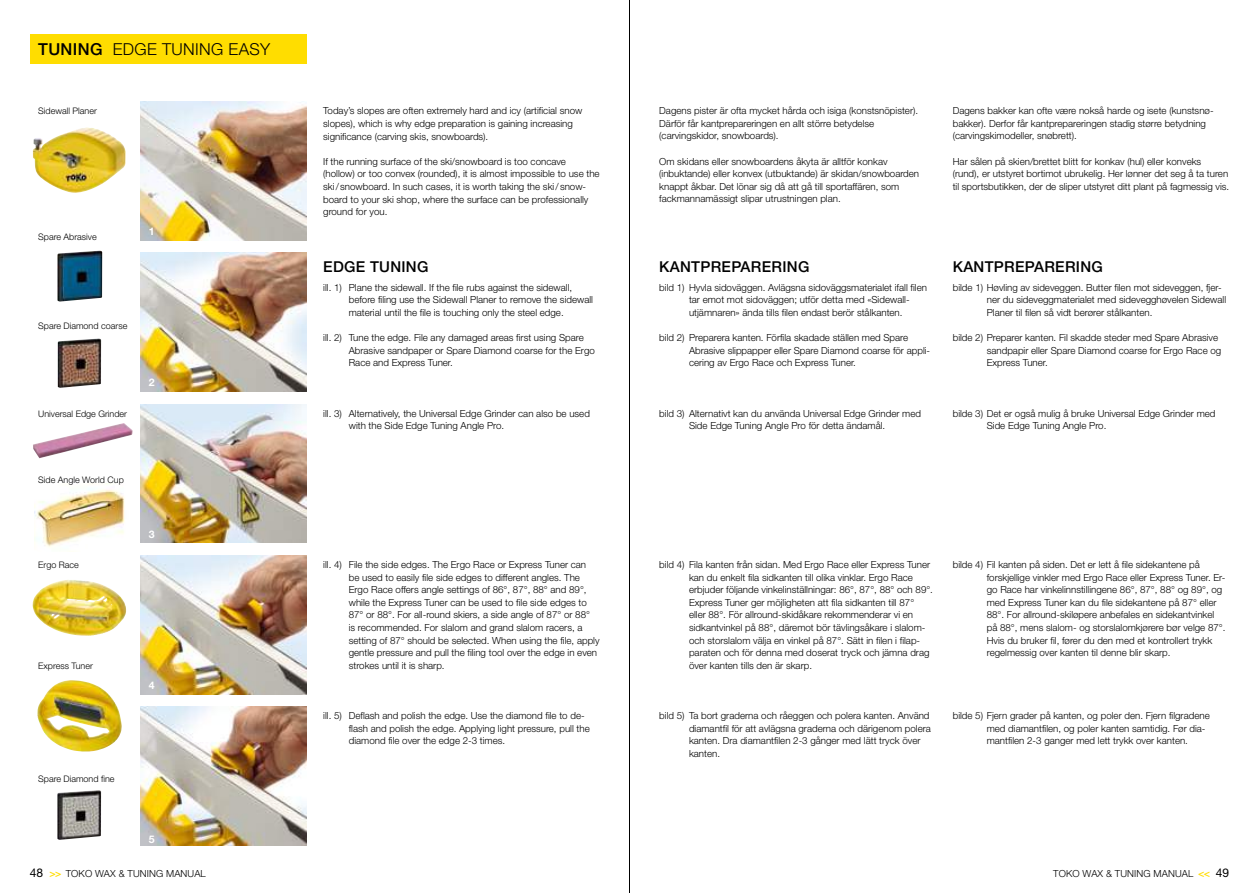
<style>
.page{position:relative;width:1259px;height:893px;background:#fff}
.page>*{position:absolute;margin:0;border:0;box-sizing:border-box;transform-origin:0 0}
.t1{font:300 16.5px "Helvetica Neue LT Std";letter-spacing:.02em;color:#000}
.t2{font:500 15px "Helvetica Neue LT Std";letter-spacing:.02em;color:#000}
.t3{font:700 10.5px "Helvetica Neue LT Std";color:#fff}
.t4{font:300 9.75px/12.6px "Helvetica Neue LT Std";color:#000}
.t5{font:300 9px "Helvetica Neue LT Std";color:#000}
.s1{font-weight:500}
.s2{font-weight:400;font-size:12px}
.s3{font-weight:500;font-size:10.5px;color:#fd0}
</style>
<div class="page">
<img style="left:34px;top:490px;width:91px;height:57px">
<img style="left:140px;top:102px;width:166px;height:138px">
<img style="left:140px;top:253px;width:166px;height:139px">
<img style="left:140px;top:404px;width:166px;height:139px">
<img style="left:140px;top:555px;width:166px;height:139px">
<img style="left:140px;top:707px;width:166px;height:138px">
<img style="left:33px;top:128px;width:93px;height:65px">
<img style="left:37px;top:680px;width:85px;height:72px">
<img style="left:33px;top:580px;width:93px;height:56px">
<img style="left:57px;top:251px;width:45px;height:51px">
<img style="left:58px;top:339px;width:43px;height:49px">
<img style="left:57px;top:790px;width:44px;height:50px">
<img style="left:33px;top:423px;width:100px;height:35px">
<div style="left:30px;top:34px;width:276px;height:30px;background:#fd0"></div>
<hr style="left:629px;top:0;width:1px;height:893px;background:#000">
<h1 class="t1" style="left:38px;top:39px;width:231px"><span class="s1">TUNING</span> Edge Tuning Easy</h1>
<p class="t5" style="left:38px;top:106px;width:60px">Sidewall Planer</p>
<p class="t5" style="left:38px;top:232px;width:60px">Spare Abrasive</p>
<p class="t3" style="left:149px;top:225px;width:7px">1</p>
<p class="t5" style="left:38px;top:320px;width:91px">Spare Diamond coarse</p>
<p class="t5" style="left:38px;top:408px;width:90px">Universal Edge Grinder</p>
<p class="t3" style="left:149px;top:376px;width:7px">2</p>
<p class="t5" style="left:38px;top:474px;width:87px">Side Angle World Cup</p>
<p class="t5" style="left:38px;top:559px;width:42px">Ergo Race</p>
<p class="t3" style="left:149px;top:527px;width:7px">3</p>
<p class="t5" style="left:38px;top:660px;width:56px">Express Tuner</p>
<p class="t3" style="left:149px;top:679px;width:7px">4</p>
<p class="t5" style="left:38px;top:773px;width:78px">Spare Diamond fine</p>
<p class="t3" style="left:149px;top:832px;width:7px">5</p>
<p class="t4" style="left:323px;top:104px;width:260px">Today’s slopes are often extremely hard and icy (artificial snow slopes), which is why edge preparation is gaining increasing significance (carving skis, snowboards).</p>
<p class="t4" style="left:323px;top:155px;width:278px">If the running surface of the ski/snowboard is too concave (hollow) or too convex (rounded), it is almost impossible to use the ski/ snowboard. In such cases, it is worth taking the ski/ snow&shy;board to your ski shop, where the surface can be professionally ground for you.</p>
<h2 class="t2" style="left:323px;top:258px;width:67px">EDGE TUNING</h2>
<p class="t4" style="left:349px;top:281px;width:246px;text-indent:-26px">ill. 1) Plane the sidewall. If the file rubs against the sidewall, before filing use the Sidewall Planer to remove the sidewall material until the file is touching only the steel edge.</p>
<p class="t4" style="left:349px;top:331px;width:248px;text-indent:-26px">ill. 2) Tune the edge. File any damaged areas first using Spare<br>Abrasive sandpaper or Spare Diamond coarse for the Ergo<br>Race and Express Tuner.</p>
<p class="t4" style="left:349px;top:407px;width:243px;text-indent:-26px">ill. 3) Alternatively, the Universal Edge Grinder can also be used with the Side Edge Tuning Angle Pro.</p>
<p class="t4" style="left:349px;top:558px;width:252px;text-indent:-26px">ill. 4) File the side edges. The Ergo Race or Express Tuner can<br>be used to easily file side edges to different angles. The Ergo Race offers angle settings of 86°, 87°, 88° and 89°, while the Express Tuner can be used to file side edges to 87° or 88°. For all-round skiers, a side angle of 87° or 88°<br>is recommended. For slalom and grand slalom racers, a setting of 87° should be selected. When using the file, apply gentle pressure and pull the filing tool over the edge in even strokes until it is sharp.</p>
<p class="t4" style="left:349px;top:709px;width:242px;text-indent:-26px">ill. 5) Deflash and polish the edge. Use the diamond file to de&shy;flash and polish the edge. Applying light pressure, pull the diamond file over the edge 2-3 times.</p>
<p class="t4" style="left:659px;top:104px;width:260px">Dagens pister är ofta mycket hårda och isiga (konstsnöpister).<br>Därför får kantprepareringen en allt större betydelse (carvingskidor, snowboards).</p>
<p class="t4" style="left:659px;top:155px;width:261px">Om skidans eller snowboardens åkyta är alltför konkav (inbuktande) eller konvex (utbuktande) är skidan/snowboarden knappt åkbar. Det lönar sig då att gå till sportaffären, som fackmannamässigt slipar utrustningen plan.</p>
<h2 class="t2" style="left:659px;top:258px;width:152px">KANTPREPARERING</h2>
<p class="t4" style="left:689px;top:281px;width:239px;text-indent:-30px">bild 1) Hyvla sidoväggen. Avlägsna sidoväggsmaterialet ifall filen tar emot mot sidoväggen; utför detta med «Sidewall&shy;utjämnaren» ända tills filen endast berör stålkanten.</p>
<p class="t4" style="left:689px;top:331px;width:243px;text-indent:-30px">bild 2) Preparera kanten. Förfila skadade ställen med Spare<br>Abrasive slippapper eller Spare Diamond coarse för appli&shy;cering av Ergo Race och Express Tuner.</p>
<p class="t4" style="left:689px;top:407px;width:233px;text-indent:-30px">bild 3) Alternativt kan du använda Universal Edge Grinder med<br>Side Edge Tuning Angle Pro för detta ändamål.</p>
<p class="t4" style="left:952px;top:104px;width:262px">Dagens bakker kan ofte være nokså harde og isete (kunstsnø&shy;bakker). Derfor får kantprepareringen stadig større betydning (carvingskimodeller, snøbrett).</p>
<p class="t4" style="left:952px;top:155px;width:278px">Har sålen på skien/brettet blitt for konkav (hul) eller konveks (rund), er utstyret bortimot ubrukelig. Her lønner det seg å ta turen til sportsbutikken, der de sliper utstyret ditt plant på fagmessig vis.</p>
<h2 class="t2" style="left:952px;top:258px;width:152px">KANTPREPARERING</h2>
<p class="t4" style="left:986px;top:281px;width:241px;text-indent:-34px">bilde 1) Høvling av sideveggen. Butter filen mot sideveggen, fjer&shy;ner du sideveggmaterialet med sidevegghøvelen Sidewall<br>Planer til filen så vidt berører stålkanten.</p>
<p class="t4" style="left:986px;top:331px;width:236px;text-indent:-34px">bilde 2) Preparer kanten. Fil skadde steder med Spare Abrasive sandpapir eller Spare Diamond coarse for Ergo Race og<br>Express Tuner.</p>
<p class="t4" style="left:986px;top:407px;width:230px;text-indent:-34px">bilde 3) Det er også mulig å bruke Universal Edge Grinder med<br>Side Edge Tuning Angle Pro.</p>
<p class="t4" style="left:689px;top:558px;width:245px;text-indent:-30px">bild 4) Fila kanten från sidan. Med Ergo Race eller Express Tuner kan du enkelt fila sidkanten till olika vinklar. Ergo Race erbjuder följande vinkelinställningar: 86°, 87°, 88° och 89°.<br>Express Tuner ger möjligheten att fila sidkanten till 87° eller 88°. För allround-skidåkare rekommenderar vi en sidkantvinkel på 88°, däremot bör tävlingsåkare i slalom&shy;och storslalom välja en vinkel på 87°. Sätt in filen i filap&shy;paraten och för denna med doserat tryck och jämna drag över kanten tills den är skarp.</p>
<p class="t4" style="left:689px;top:709px;width:243px;text-indent:-30px">bild 5) Ta bort graderna och råeggen och polera kanten. Använd diamantfil för att avlägsna graderna och därigenom polera kanten. Dra diamantfilen 2-3 gånger med lätt tryck över kanten.</p>
<p class="t4" style="left:986px;top:558px;width:240px;text-indent:-34px">bilde 4) Fil kanten på siden. Det er lett å file sidekantene på forskjellige vinkler med Ergo Race eller Express Tuner. Er&shy;go Race har vinkelinnstillingene 86°, 87°, 88° og 89°, og med Express Tuner kan du file sidekantene på 87° eller 88°. For allround-skiløpere anbefales en sidekantvinkel på 88°, mens slalom- og storslalomkjørere bør velge 87°.<br>Hvis du bruker fil, fører du den med et kontrollert trykk regelmessig over kanten til denne blir skarp.</p>
<p class="t4" style="left:986px;top:709px;width:224px;text-indent:-34px">bilde 5) Fjern grader på kanten, og poler den. Fjern filgradene med diamantfilen, og poler kanten samtidig. Før dia&shy;mantfilen 2-3 ganger med lett trykk over kanten.</p>
<p class="t4" style="left:30px;top:867px;width:50px"><span class="s2">48</span> <span class="s3">&gt;&gt;</span> TOKO</p>
<p class="t4" style="left:95px;top:867px;width:52px">WAX &amp; TUNING</p>
<p class="t4" style="left:166px;top:867px;width:35px">MAN UAL</p>
<p class="t4" style="left:1053px;top:867px;width:14px">TOKO</p>
<p class="t4" style="left:1082px;top:867px;width:52px">WAX &amp; TUNING</p>
<p class="t4" style="left:1153px;top:867px;width:77px">MAN UAL <span class="s3">&lt;&lt;</span> <span class="s2">49</span></p>
</div>
